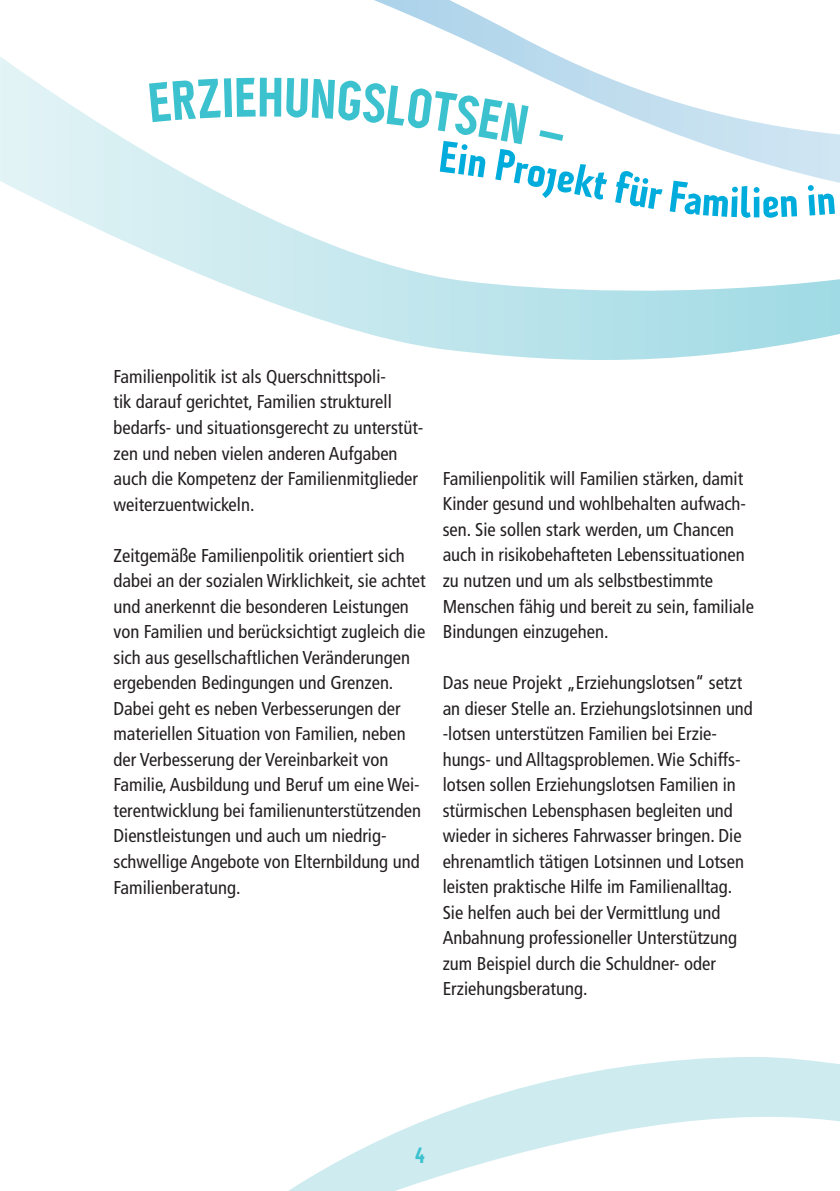
<style>
.page{position:relative;width:840px;height:1191px;background:#fff}
.page>*{position:absolute;margin:0;border:0;box-sizing:border-box;transform-origin:0 0}
.t1{font:700 70px "Tivoli OT";color:#3cc1ce}
.t2{font:700 56px "Tivoli OT";color:#00acdb}
.t3{font:700 28px "Tivoli OT";color:#3cc1ce}
.t4{font:condensed 18.6px/25.6px "Frutiger";color:#231f20}
</style>
<div class="page">
<svg style="left:374px;top:0;width:184px;height:56px"></svg>
<svg style="left:0;top:56px;width:839px;height:304px"></svg>
<svg style="left:288px;top:1057px;width:551px;height:134px"></svg>
<svg style="left:149px;top:78px;width:106px;height:44px"></svg>
<svg style="left:539px;top:130px;width:24px;height:11px"></svg>
<svg style="left:286px;top:78px;width:242px;height:106px"></svg>
<svg style="left:628px;top:176px;width:34px;height:34px"></svg>
<svg style="left:669px;top:181px;width:81px;height:37px"></svg>
<svg style="left:762px;top:196px;width:34px;height:22px"></svg>
<svg style="left:807px;top:185px;width:27px;height:30px"></svg>
<h1 class="t1" style="left:257px;top:64px;width:28px">H</h1>
<h2 class="t2" style="left:532px;top:143px;width:105px;rotate:11deg">ojekt f</h2>
<h2 class="t2" style="left:751px;top:176px;width:12px">i</h2>
<p class="t4" style="left:113px;top:364px;width:311px">Familienpolitik ist als Querschnittspoli-<br>tik darauf gerichtet, Familien strukturell bedarfs- und situationsgerecht zu unterstüt&shy;zen und neben vielen anderen Aufgaben auch die Kompetenz der Familienmitglieder weiterzuentwickeln.</p>
<p class="t4" style="left:113px;top:542px;width:313px">Zeitgemäße Familienpolitik orientiert sich dabei an der sozialen Wirklichkeit, sie achtet und anerkennt die besonderen Leistungen von Familien und berücksichtigt zugleich die sich aus gesellschaftlichen Veränderungen ergebenden Bedingungen und Grenzen.<br>Dabei geht es neben Verbesserungen der materiellen Situation von Familien, neben der Verbesserung der Vereinbarkeit von Familie, Ausbildung und Beruf um eine Wei&shy;terentwicklung bei familienunterstützenden Dienstleistungen und auch um niedrig&shy;schwellige Angebote von Elternbildung und Familienberatung.</p>
<p class="t4" style="left:442px;top:466px;width:312px">Familienpolitik will Familien stärken, damit Kinder gesund und wohlbehalten aufwach&shy;sen. Sie sollen stark werden, um Chancen auch in risikobehafteten Lebenssituationen zu nutzen und um als selbstbestimmte Menschen fähig und bereit zu sein, familiale Bindungen einzugehen.</p>
<p class="t4" style="left:442px;top:670px;width:311px">Das neue Projekt „Erziehungslotsen“ setzt an dieser Stelle an. Erziehungslotsinnen und -lotsen unterstützen Familien bei Erzie&shy;hungs- und Alltagsproblemen. Wie Schiffs&shy;lotsen sollen Erziehungslotsen Familien in stürmischen Lebensphasen begleiten und wieder in sicheres Fahrwasser bringen. Die ehrenamtlich tätigen Lotsinnen und Lotsen leisten praktische Hilfe im Familienalltag.<br>Sie helfen auch bei der Vermittlung und Anbahnung professioneller Unterstützung zum Beispiel durch die Schuldner- oder Erziehungsberatung.</p>
<h3 class="t3" style="left:415px;top:1142px;width:11px">4</h3>
</div>
